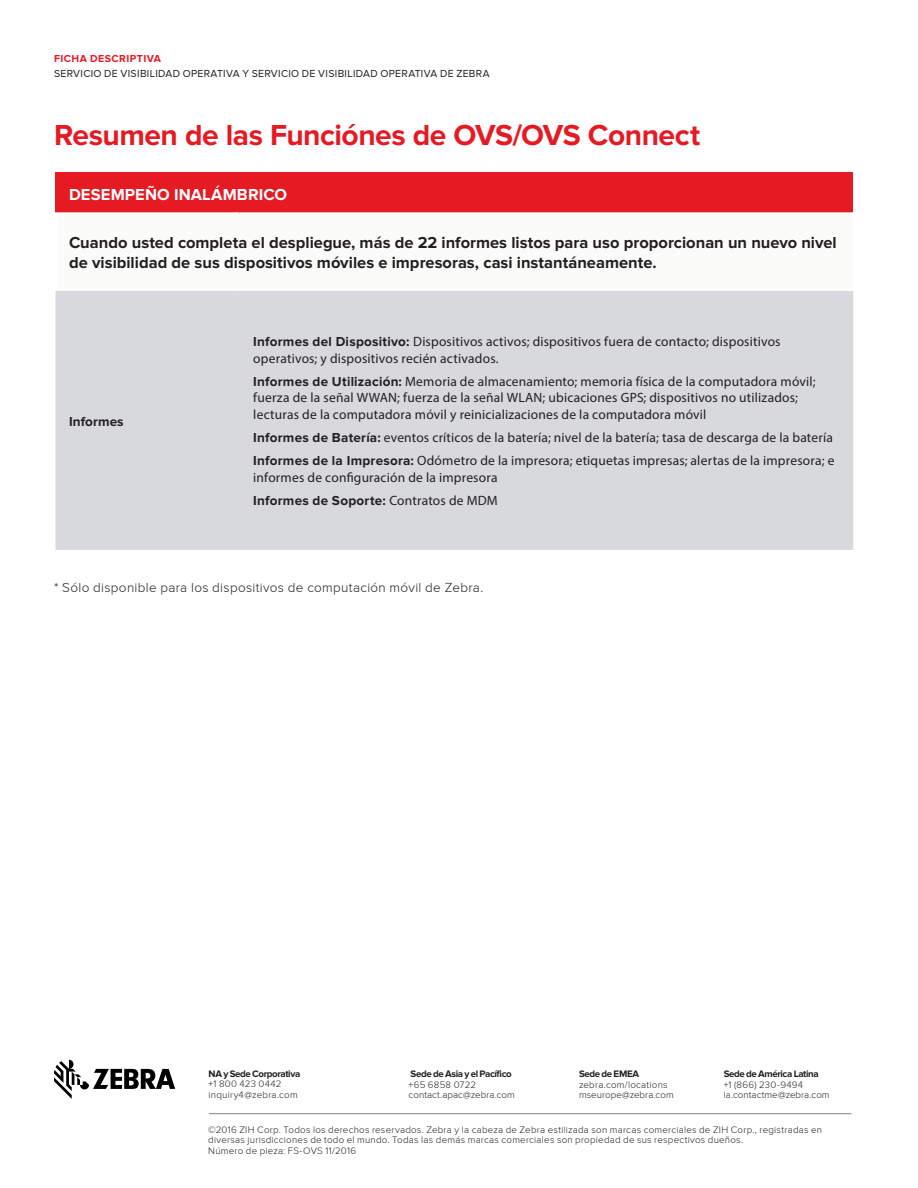
<style>
.page{position:relative;width:918px;height:1188px;background:#fff}
.page>*{position:absolute;margin:0;border:0;box-sizing:border-box;transform-origin:0 0}
.Headline_1{font:700 30px "Proxima Nova";letter-spacing:-.015em;color:#e51a23}
.Table_Titles_Black_B{font:700 16.5px/19.5px "Proxima Nova";color:#231f20}
.Chart_Main_1_Categor{font:700 16.5px "Proxima Nova";letter-spacing:.01em;color:#fff}
.Body_copy{font:13.5px/16.5px "Myriad Pro";letter-spacing:.015em;color:#231f20}
.Body_copy-2{font:300 13.5px "Proxima Nova";letter-spacing:.025em;color:#231f20}
.Body_copy-3{font:700 13.5px "Proxima Nova";letter-spacing:.02em;color:#231f20}
.Table_Titles_Black_B-2{font:700 13.5px "Proxima Nova";letter-spacing:.01em;color:#231f20}
.t1{font:10.5px/14.2px "Proxima Nova";letter-spacing:.03em;color:#231f20}
.Signature_Boilerplat{font:300 9.75px/10.5px "Proxima Nova";letter-spacing:.025em;color:#231f20}
.Signature_Boilerplat-2{font:300 9.75px "Proxima Nova";letter-spacing:.005em;color:#231f20}
.t2{font:700 9.75px "Proxima Nova";letter-spacing:-.04em;color:#231f20}
.s1{font-weight:700;color:#e51a23}
.s2{font-family:"Proxima Nova";font-weight:700}
.s3{font-family:"Myriad Pro";font-weight:400}
.s4{font-weight:700}
</style>
<div class="page">
<div style="left:56px;top:173px;width:797px;height:41px;background:#e51a23"></div>
<div style="left:56px;top:214px;width:797px;height:75px;background:#fbfbfa"></div>
<div style="left:56px;top:291px;width:797px;height:259px;background:#d7d9dc"></div>
<hr style="left:54px;top:212px;width:186px;height:3px;background:#fff">
<hr style="left:54px;top:215px;width:3px;height:73px;background:#fff">
<hr style="left:240px;top:212px;width:613px;height:3px;background:#fff">
<hr style="left:54px;top:288px;width:186px;height:3px;background:#fff">
<hr style="left:240px;top:288px;width:613px;height:3px;background:#fff">
<svg style="left:54px;top:1060px;width:121px;height:39px"></svg>
<hr style="left:209px;top:1113px;width:642px;height:1px;background:#7e868d">
<p class="t1" style="left:54px;top:52px;width:437px"><span class="s1">FICHA DESCRIPTIVA<br></span>SERVICIO DE VISIBILIDAD OPERATIVA Y SERVICIO DE VISIBILIDAD OPERATIVA DE ZEBRA</p>
<p class="Headline_1" style="left:54px;top:118px;width:648px">Resumen de las Funciónes de OVS/OVS Connect</p>
<p class="Chart_Main_1_Categor" style="left:69px;top:185px;width:220px">DESEMPEÑO INALÁMBRICO</p>
<p class="Table_Titles_Black_B" style="left:69px;top:234px;width:769px">Cuando usted completa el despliegue, más de 22 informes listos para uso proporcionan un nuevo nivel de visibilidad de sus dispositivos móviles e impresoras, casi instantáneamente.</p>
<p class="Table_Titles_Black_B-2" style="left:69px;top:414px;width:56px">Informes</p>
<p class="Body_copy" style="left:253px;top:333px;width:529px"><span class="s2">Informes del Dispositivo:</span> Dispositivos activos; dispositivos fuera de contacto; dispositivos operativos; y dispositivos recién activados.</p>
<p class="Body_copy" style="left:253px;top:373px;width:564px"><span class="s2">Informes de Utilización:</span> Memoria de almacenamiento; memoria física de la computadora móvil; fuerza de la señal WWAN; fuerza de la señal WLAN; ubicaciones GPS; dispositivos no utilizados; lecturas de la computadora móvil y reinicializaciones de la computadora móvil</p>
<p class="Body_copy" style="left:253px;top:429px;width:581px"><span class="s2">Informes de Batería:</span> eventos críticos de la batería; nivel de la batería; tasa de descarga de la batería</p>
<p class="Body_copy" style="left:253px;top:452px;width:583px"><span class="s2">Informes de la Impresora:</span> Odómetro de la impresora; etiquetas impresas; alertas de la impresora; e informes de configuración de la impresora</p>
<p class="Body_copy-3" style="left:253px;top:493px;width:246px">Informes de Soporte: <span class="s3">Contratos de MDM</span></p>
<p class="Body_copy-2" style="left:54px;top:580px;width:431px">* Sólo disponible para los dispositivos de computación móvil de Zebra.</p>
<p class="t2" style="left:724px;top:1068px;width:97px">Sede de América Latina</p>
<p class="Signature_Boilerplat" style="left:724px;top:1079px;width:81px">+1 (866) 230-9494</p>
<p class="Signature_Boilerplat-2" style="left:724px;top:1089px;width:107px">la.contactme@zebra.com</p>
<p class="Signature_Boilerplat" style="left:208px;top:1125px;width:615px">©2016 ZIH Corp. Todos los derechos reservados. Zebra y la cabeza de Zebra estilizada son marcas comerciales de ZIH Corp., registradas en diversas jurisdicciones de todo el mundo. Todas las demás marcas comerciales son propiedad de sus respectivos dueños.<br>Número de pieza: FS-OVS 11/2016</p>
<p class="t2" style="left:411px;top:1068px;width:103px">Sede de Asia y el Pacífico</p>
<p class="Signature_Boilerplat" style="left:409px;top:1079px;width:69px">+65 6858 0722</p>
<p class="Signature_Boilerplat-2" style="left:409px;top:1089px;width:108px">contact.apac@zebra.com</p>
<p class="t2" style="left:209px;top:1068px;width:93px">NA y Sede Corporativa</p>
<p class="Signature_Boilerplat" style="left:209px;top:1079px;width:74px">+1 800 423 0442</p>
<p class="Signature_Boilerplat" style="left:209px;top:1090px;width:91px">inquiry4@zebra.com</p>
<p class="Signature_Boilerplat" style="left:579px;top:1069px;width:90px"><span class="s4">Sede de EMEA </span>zebra.com/locations</p>
<p class="Signature_Boilerplat-2" style="left:579px;top:1089px;width:96px">mseurope@zebra.com</p>
</div>
